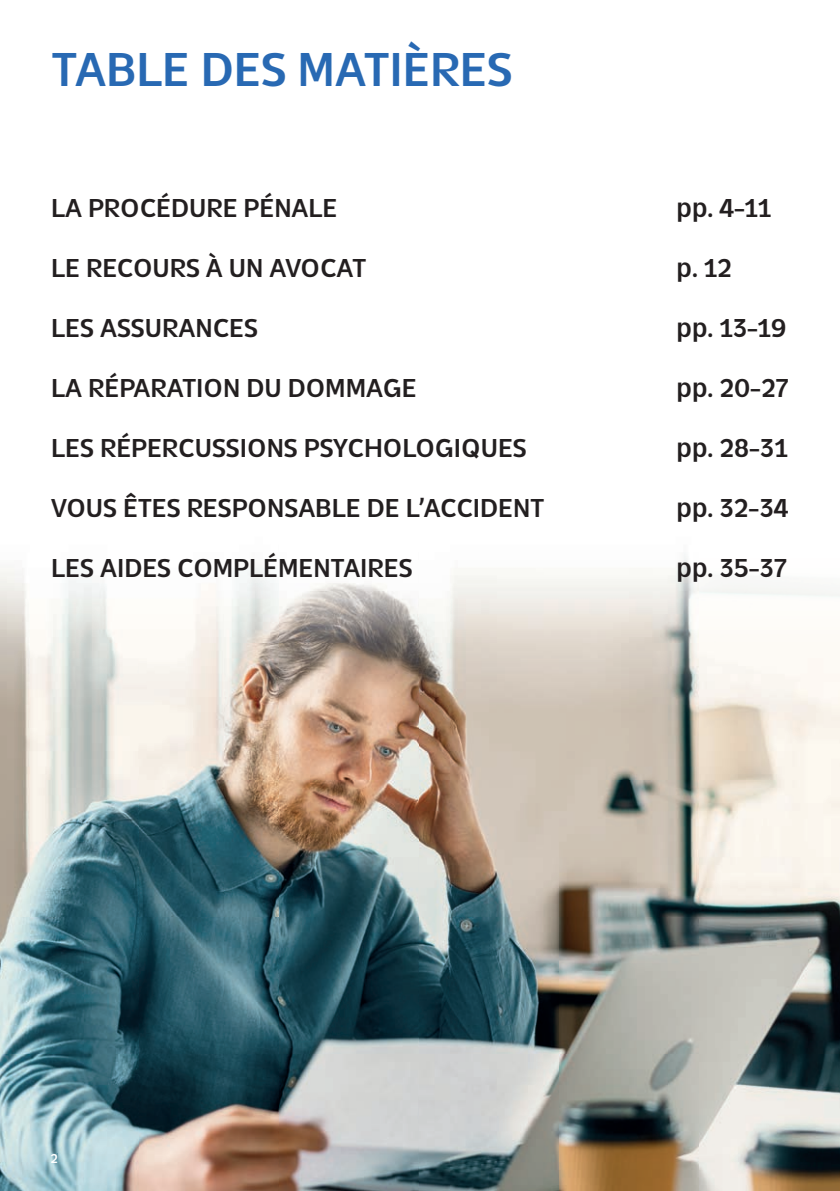
<style>
.page{position:relative;width:840px;height:1191px;background:#fff}
.page>*{position:absolute;margin:0;border:0;box-sizing:border-box;transform-origin:0 0}
.t1{font:500 44px "AWSR120";color:#2869b3}
.t2{font:500 24px "AWSR120";color:#231f20}
.t3{font:500 12px "AWSR120";color:#fff}
</style>
<div class="page">
<img style="left:0;top:555px;width:839px;height:636px">
<svg style="left:52px;top:1153px;width:6px;height:9px"></svg>
<h1 class="t1" style="left:52px;top:41px;width:462px">TABLE DES MATIÈRES</h1>
<p class="t2" style="left:51px;top:193px;width:287px">LA PROCÉDURE PÉNALE</p>
<p class="t2" style="left:51px;top:253px;width:316px">LE RECOURS À UN AVOCAT</p>
<p class="t2" style="left:51px;top:313px;width:208px">LES ASSURANCES</p>
<p class="t2" style="left:51px;top:373px;width:366px">LA RÉPARATION DU DOMMAGE</p>
<p class="t2" style="left:51px;top:433px;width:477px">LES RÉPERCUSSIONS PSYCHOLOGIQUES</p>
<p class="t2" style="left:51px;top:493px;width:494px">VOUS ÊTES RESPONSABLE DE L’ACCIDENT</p>
<p class="t2" style="left:51px;top:553px;width:363px">LES AIDES COMPLÉMENTAIRES</p>
<p class="t2" style="left:676px;top:193px;width:96px">pp. 4-11</p>
<p class="t2" style="left:676px;top:253px;width:57px">p. 12</p>
<p class="t2" style="left:676px;top:313px;width:112px">pp. 13-19</p>
<p class="t2" style="left:676px;top:373px;width:113px">pp. 20-27</p>
<p class="t2" style="left:676px;top:433px;width:113px">pp. 28-31</p>
<p class="t2" style="left:676px;top:493px;width:114px">pp. 32-34</p>
<p class="t2" style="left:676px;top:553px;width:112px">pp. 35-37</p>
<p class="t3" style="left:50px;top:1150px;width:9px">2</p>
</div>
